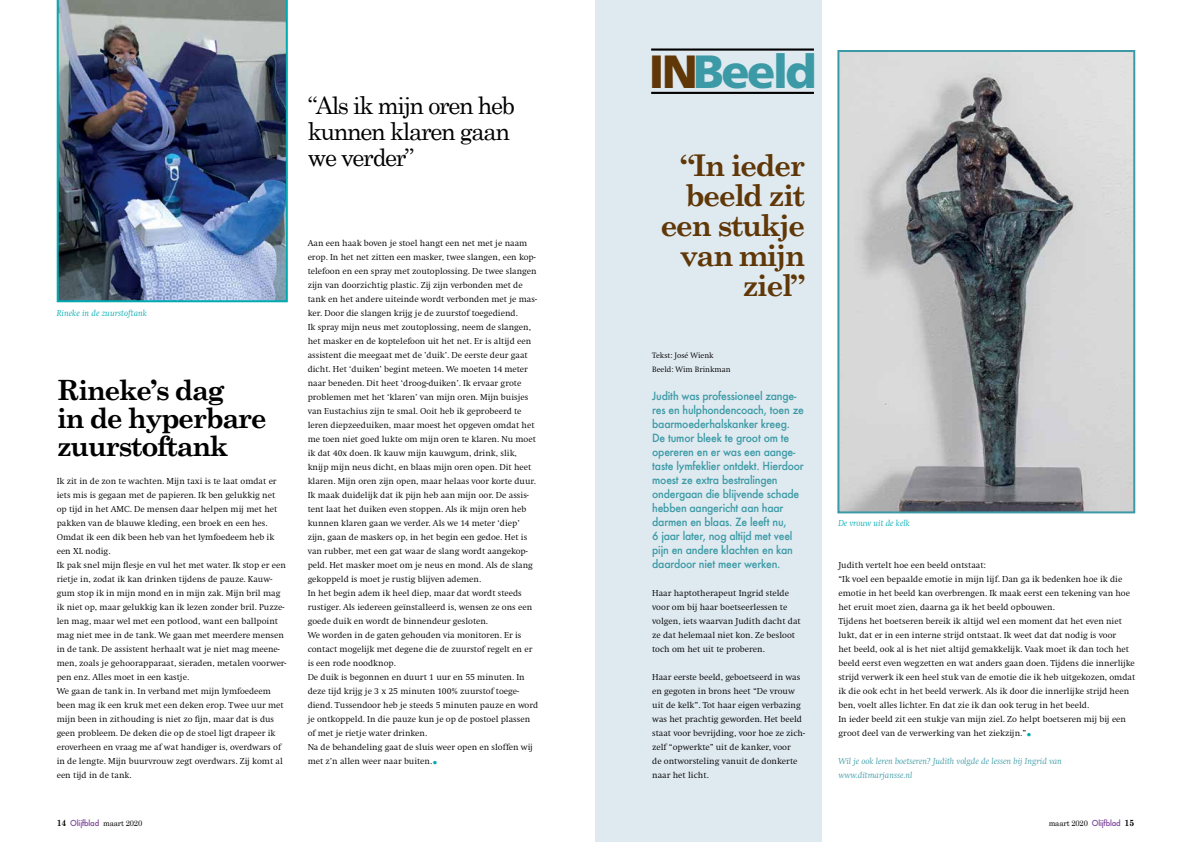
<style>
.page{position:relative;width:1191px;height:842px;background:#fff}
.page>*{position:absolute;margin:0;border:0;box-sizing:border-box;transform-origin:0 0}
.t1{font:900 46.5px "Frutiger";letter-spacing:-.06em;color:#3b9aa5}
.t2{font:700 30px/30px "Century Schoolbook";letter-spacing:-.055em;color:#603707;text-align:right}
.t3{font:700 28px/28px "Century Schoolbook";letter-spacing:-.055em;color:#000}
.t4{font:24px/26px "Century Schoolbook";letter-spacing:-.055em;color:#000}
.t5{font:700 22px "Century Schoolbook";color:#00aab1;scale:.95 1}
.t6{font:500 11px/14px "Futura";letter-spacing:-.02em;color:#3b9aa5;scale:.95 1}
.t7{font:300 9px/14px "Swift";color:#000}
.t8{font:italic 300 9px/14px "Swift";color:#3b9aa5}
.t9{font:italic 300 9px "Swift";color:#00aab1}
.t10{font:300 8px/14px "Swift";color:#000}
.t11{font:500 8px "Futura";letter-spacing:-.02em;color:#7c439a;scale:.95 1}
.t12{font:8px "Century Schoolbook";letter-spacing:-.02em;color:#000;scale:.95 1}
.s1{color:#603707}
.s2{font-family:"Century Schoolbook";font-weight:700;font-size:9px;color:#000}
.s3{font-family:"Century Schoolbook";font-weight:400;color:#000}
.s4{font-family:"Futura";font-weight:500;color:#7c439a}
.s5{font-weight:700;font-size:9px}
</style>
<div class="page">
<div style="left:595px;top:0;width:227px;height:842px;background:#dfe9f0"></div>
<img style="left:840px;top:53px;width:292px;height:457px">
<div style="left:837px;top:50px;width:298px;height:463px;border:2px solid #3b9aa5"></div>
<hr style="left:651px;top:49px;width:163px;height:2px;background:#000">
<hr style="left:651px;top:92px;width:163px;height:2px;background:#000">
<img style="left:57px;top:0;width:231px;height:302px">
<h3 class="t4" style="left:308px;top:92px;width:209px">“Als ik mijn oren heb kunnen klaren gaan we verder”</h3>
<p class="t9" style="left:57px;top:308px;width:92px">Rineke in de zuurstoftank</p>
<h3 class="t3" style="left:57px;top:376px;width:212px">Rineke’s dag<br>in de hyperbare zuurstoftank</h3>
<p class="t7" style="left:57px;top:474px;width:231px">Ik zit in de zon te wachten. Mijn taxi is te laat omdat er iets mis is gegaan met de papieren. Ik ben gelukkig net op tijd in het AMC. De mensen daar helpen mij met het pakken van de blauwe kleding, een broek en een hes.<br>Omdat ik een dik been heb van het lymfoedeem heb ik een XL nodig.<br>Ik pak snel mijn flesje en vul het met water. Ik stop er een rietje in, zodat ik kan drinken tijdens de pauze. Kauw&shy;gum stop ik in mijn mond en in mijn zak. Mijn bril mag ik niet op, maar gelukkig kan ik lezen zonder bril. Puzze&shy;len mag, maar wel met een potlood, want een ballpoint mag niet mee in de tank. We gaan met meerdere mensen in de tank. De assistent herhaalt wat je niet mag meene&shy;men, zoals je gehoorapparaat, sieraden, metalen voorwer&shy;pen enz. Alles moet in een kastje.<br>We gaan de tank in. In verband met mijn lymfoedeem been mag ik een kruk met een deken erop. Twee uur met mijn been in zithouding is niet zo fijn, maar dat is dus geen probleem. De deken die op de stoel ligt drapeer ik eroverheen en vraag me af wat handiger is, overdwars of in de lengte. Mijn buurvrouw zegt overdwars. Zij komt al een tijd in de tank.</p>
<p class="t7" style="left:308px;top:236px;width:232px">Aan een haak boven je stoel hangt een net met je naam erop. In het net zitten een masker, twee slangen, een kop&shy;telefoon en een spray met zoutoplossing. De twee slangen zijn van doorzichtig plastic. Zij zijn verbonden met de tank en het andere uiteinde wordt verbonden met je mas&shy;ker. Door die slangen krijg je de zuurstof toegediend.<br>Ik spray mijn neus met zoutoplossing, neem de slangen, het masker en de koptelefoon uit het net. Er is altijd een assistent die meegaat met de ’duik’. De eerste deur gaat dicht. Het ‘duiken’ begint meteen. We moeten 14 meter naar beneden. Dit heet ‘droog-duiken’. Ik ervaar grote problemen met het ‘klaren’ van mijn oren. Mijn buisjes van Eustachius zijn te smal. Ooit heb ik geprobeerd te leren diepzeeduiken, maar moest het opgeven omdat het me toen niet goed lukte om mijn oren te klaren. Nu moet ik dat 40x doen. Ik kauw mijn kauwgum, drink, slik, knijp mijn neus dicht, en blaas mijn oren open. Dit heet klaren. Mijn oren zijn open, maar helaas voor korte duur.<br>Ik maak duidelijk dat ik pijn heb aan mijn oor. De assis&shy;tent laat het duiken even stoppen. Als ik mijn oren heb kunnen klaren gaan we verder. Als we 14 meter ‘diep’ zijn, gaan de maskers op, in het begin een gedoe. Het is van rubber, met een gat waar de slang wordt aangekop&shy;peld. Het masker moet om je neus en mond. Als de slang gekoppeld is moet je rustig blijven ademen.<br>In het begin adem ik heel diep, maar dat wordt steeds rustiger. Als iedereen geïnstalleerd is, wensen ze ons een goede duik en wordt de binnendeur gesloten.<br>We worden in de gaten gehouden via monitoren. Er is contact mogelijk met degene die de zuurstof regelt en er is een rode noodknop.<br>De duik is begonnen en duurt 1 uur en 55 minuten. In deze tijd krijg je 3 x 25 minuten 100% zuurstof toege&shy;diend. Tussendoor heb je steeds 5 minuten pauze en word je ontkoppeld. In die pauze kun je op de postoel plassen of met je rietje water drinken.<br>Na de behandeling gaat de sluis weer open en sloffen wij met z’n allen weer naar buiten.</p>
<h3 class="t5" style="left:432px;top:743px;width:8px">.</h3>
<h1 class="t1" style="left:648px;top:44px;width:169px"><span class="s1">IN</span>Beeld</h1>
<h2 class="t2" style="left:660px;top:150px;width:146px">“In ieder beeld zit een stukje van mijn ziel”</h2>
<p class="t10" style="left:652px;top:349px;width:80px">Tekst: José Wienk<br>Beeld: Wim Brinkman</p>
<p class="t6" style="left:652px;top:389px;width:161px">Judith was professioneel zange&shy;res en hulphondencoach, toen ze baarmoederhalskanker kreeg.<br>De tumor bleek te groot om te opereren en er was een aange&shy;taste lymfeklier ontdekt. Hierdoor moest ze extra bestralingen ondergaan die blijvende schade hebben aangericht aan haar darmen en blaas. Ze leeft nu,<br>6 jaar later, nog altijd met veel pijn en andere klachten en kan daardoor niet meer werken.</p>
<p class="t7" style="left:652px;top:586px;width:150px">Haar haptotherapeut Ingrid stelde voor om bij haar boetseerlessen te volgen, iets waarvan Judith dacht dat ze dat helemaal niet kon. Ze besloot toch om het uit te proberen.</p>
<p class="t7" style="left:652px;top:670px;width:154px">Haar eerste beeld, geboetseerd in was en gegoten in brons heet “De vrouw uit de kelk”. Tot haar eigen verbazing was het prachtig geworden. Het beeld staat voor bevrijding, voor hoe ze zich&shy;zelf “opwerkte” uit de kanker, voor<br>de ontworsteling vanuit de donkerte naar het licht.</p>
<p class="t9" style="left:838px;top:518px;width:73px">De vrouw uit de kelk</p>
<p class="t7" style="left:838px;top:558px;width:298px">Judith vertelt hoe een beeld ontstaat:<br>“Ik voel een bepaalde emotie in mijn lijf. Dan ga ik bedenken hoe ik die emotie in het beeld kan overbrengen. Ik maak eerst een tekening van hoe het eruit moet zien, daarna ga ik het beeld opbouwen.<br>Tijdens het boetseren bereik ik altijd wel een moment dat het even niet lukt, dat er in een interne strijd ontstaat. Ik weet dat dat nodig is voor<br>het beeld, ook al is het niet altijd gemakkelijk. Vaak moet ik dan toch het beeld eerst even wegzetten en wat anders gaan doen. Tijdens die innerlijke strijd verwerk ik een heel stuk van de emotie die ik heb uitgekozen, omdat ik die ook echt in het beeld verwerk. Als ik door die innerlijke strijd heen ben, voelt alles lichter. En dat zie ik dan ook terug in het beeld.<br>In ieder beeld zit een stukje van mijn ziel. Zo helpt boetseren mij bij een groot deel van de verwerking van het ziekzijn.”</p>
<h3 class="t5" style="left:1026px;top:715px;width:8px">.</h3>
<p class="t8" style="left:838px;top:754px;width:225px">Wil je ook leren boetseren? Judith volgde de lessen bij Ingrid van www.ditmarjansse.nl</p>
<p class="t11" style="left:57px;top:818px;width:92px"><span class="s2">14</span> Olijfblad <span class="s3">maart 2020</span></p>
<p class="t12" style="left:1048px;top:818px;width:92px">maart 2020 <span class="s4">Olijfblad</span> <span class="s5">15</span></p>
</div>
